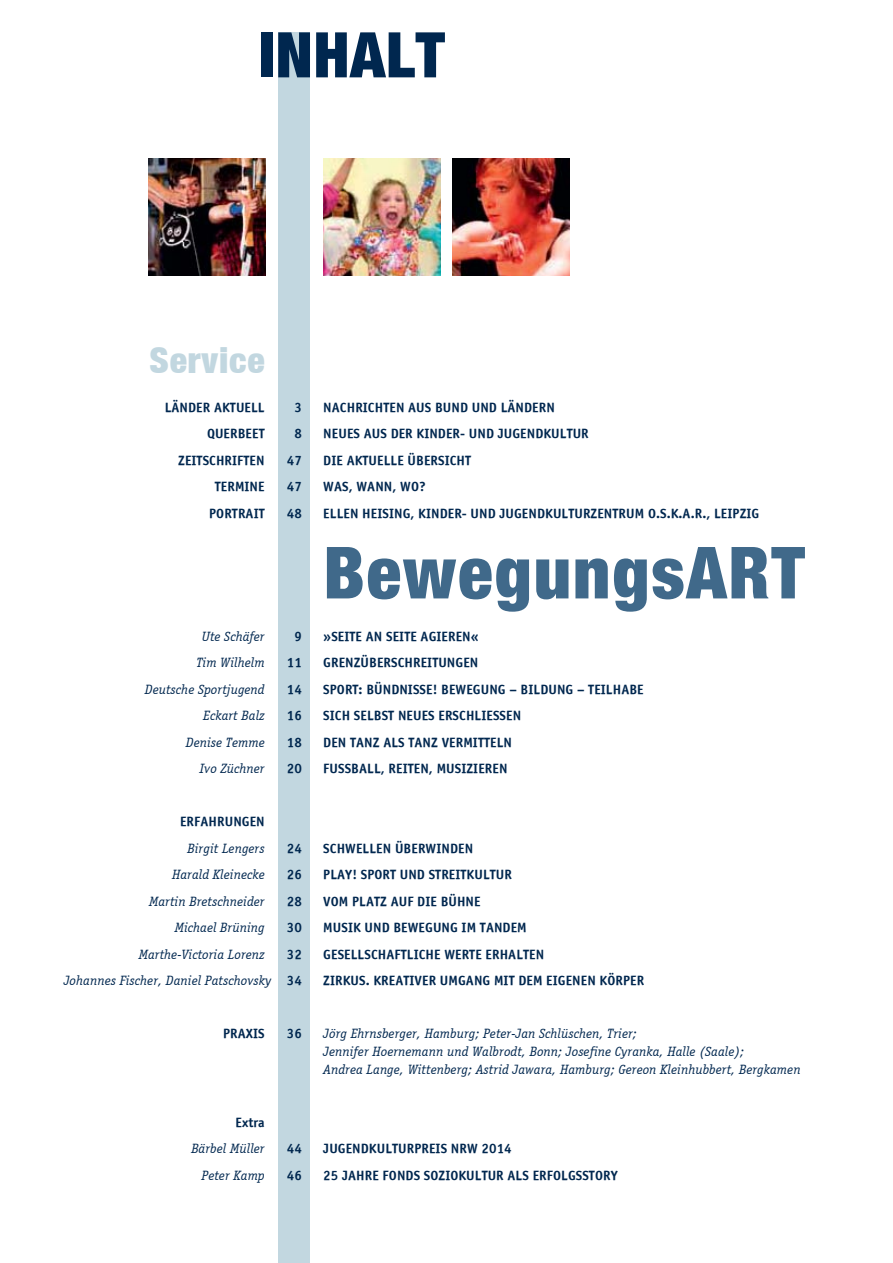
<style>
.page{position:relative;width:893px;height:1263px;background:#fff}
.page>*{position:absolute;margin:0;border:0;box-sizing:border-box;transform-origin:0 0}
.t1{font:72px "Helve Neue Cond Poster Normal";letter-spacing:.025em;color:#40698a}
.t2{font:63px "Helve Neue Cond Poster Normal";letter-spacing:.01em;color:#00274f}
.t3{font:36px "Helve Neue Cond Poster Normal";letter-spacing:.025em;color:#c2d7e0}
.t4{font:700 13.5px "Officina Ans";letter-spacing:.005em;color:#00274f}
.t5{font:italic 13.5px/18px "Officina Serif";letter-spacing:.005em;color:#00274f}
.s1{font-family:"Officina Ans";font-weight:700;font-style:normal}
</style>
<div class="page">
<div style="left:278px;top:32px;width:32px;height:1231px;background:#c2d7e0"></div>
<img style="left:149px;top:159px;width:117px;height:116px">
<img style="left:453px;top:159px;width:117px;height:117px">
<img style="left:323px;top:159px;width:117px;height:117px">
<h2 class="t2" style="left:258px;top:16px;width:188px">INHALT</h2>
<h3 class="t3" style="left:149px;top:338px;width:117px">Service</h3>
<p class="t4" style="left:165px;top:399px;width:101px">LÄNDER AKTUELL</p>
<p class="t4" style="left:294px;top:399px;width:9px">3</p>
<p class="t4" style="left:323px;top:399px;width:233px">NACHRICHTEN AUS BUND UND LÄNDERN</p>
<p class="t4" style="left:207px;top:425px;width:59px">QUERBEET</p>
<p class="t4" style="left:294px;top:425px;width:9px">8</p>
<p class="t4" style="left:323px;top:425px;width:267px">NEUES AUS DER KINDER- UND JUGENDKULTUR</p>
<p class="t4" style="left:178px;top:452px;width:88px">ZEITSCHRIFTEN</p>
<p class="t4" style="left:287px;top:452px;width:17px">47</p>
<p class="t4" style="left:323px;top:452px;width:149px">DIE AKTUELLE ÜBERSICHT</p>
<p class="t4" style="left:215px;top:478px;width:51px">TERMINE</p>
<p class="t4" style="left:287px;top:478px;width:17px">47</p>
<p class="t4" style="left:323px;top:478px;width:104px">WAS, WANN, WO?</p>
<p class="t4" style="left:209px;top:505px;width:57px">PORTRAIT</p>
<p class="t4" style="left:287px;top:505px;width:17px">48</p>
<p class="t4" style="left:323px;top:505px;width:437px">ELLEN HEISING, KINDER- UND JUGENDKULTURZENTRUM O.S.K.A.R., LEIPZIG</p>
<h1 class="t1" style="left:323px;top:528px;width:483px">BewegungsART</h1>
<p class="t5" style="left:202px;top:627px;width:64px">Ute Schäfer</p>
<p class="t4" style="left:294px;top:628px;width:9px">9</p>
<p class="t4" style="left:323px;top:628px;width:157px">»SEITE AN SEITE AGIEREN«</p>
<p class="t5" style="left:196px;top:654px;width:70px">Tim Wilhelm</p>
<p class="t4" style="left:287px;top:654px;width:17px">11</p>
<p class="t4" style="left:323px;top:654px;width:157px">GRENZÜBERSCHREITUNGEN</p>
<p class="t5" style="left:145px;top:680px;width:121px">Deutsche Sportjugend</p>
<p class="t4" style="left:287px;top:681px;width:17px">14</p>
<p class="t4" style="left:323px;top:681px;width:322px">SPORT: BÜNDNISSE! BEWEGUNG – BILDUNG – TEILHABE</p>
<p class="t5" style="left:203px;top:707px;width:63px">Eckart Balz</p>
<p class="t4" style="left:287px;top:707px;width:17px">16</p>
<p class="t4" style="left:323px;top:707px;width:199px">SICH SELBST NEUES ERSCHLIESSEN</p>
<p class="t5" style="left:186px;top:733px;width:80px">Denise Temme</p>
<p class="t4" style="left:287px;top:734px;width:17px">18</p>
<p class="t4" style="left:323px;top:734px;width:190px">DEN TANZ ALS TANZ VERMITTELN</p>
<p class="t5" style="left:199px;top:760px;width:67px">Ivo Züchner</p>
<p class="t4" style="left:287px;top:760px;width:17px">20</p>
<p class="t4" style="left:323px;top:760px;width:186px">FUSSBALL, REITEN, MUSIZIEREN</p>
<p class="t4" style="left:180px;top:813px;width:86px">ERFAHRUNGEN</p>
<p class="t5" style="left:187px;top:839px;width:79px">Birgit Lengers</p>
<p class="t4" style="left:287px;top:840px;width:17px">24</p>
<p class="t4" style="left:323px;top:840px;width:151px">SCHWELLEN ÜBERWINDEN</p>
<p class="t5" style="left:172px;top:866px;width:94px">Harald Kleinecke</p>
<p class="t4" style="left:287px;top:866px;width:17px">26</p>
<p class="t4" style="left:323px;top:866px;width:190px">PLAY! SPORT UND STREITKULTUR</p>
<p class="t5" style="left:149px;top:892px;width:117px">Martin Bretschneider</p>
<p class="t4" style="left:287px;top:893px;width:17px">28</p>
<p class="t4" style="left:323px;top:893px;width:159px">VOM PLATZ AUF DIE BÜHNE</p>
<p class="t5" style="left:175px;top:919px;width:92px">Michael Brüning</p>
<p class="t4" style="left:287px;top:919px;width:17px">30</p>
<p class="t4" style="left:323px;top:919px;width:205px">MUSIK UND BEWEGUNG IM TANDEM</p>
<p class="t5" style="left:139px;top:945px;width:127px">Marthe-Victoria Lorenz</p>
<p class="t4" style="left:287px;top:946px;width:17px">32</p>
<p class="t4" style="left:323px;top:946px;width:222px">GESELLSCHAFTLICHE WERTE ERHALTEN</p>
<p class="t5" style="left:64px;top:972px;width:240px">Johannes Fischer, Daniel Patschovsky <span class="s1">34</span></p>
<p class="t4" style="left:323px;top:972px;width:322px">ZIRKUS. KREATIVER UMGANG MIT DEM EIGENEN KÖRPER</p>
<p class="t4" style="left:223px;top:1025px;width:43px">PRAXIS</p>
<p class="t4" style="left:287px;top:1025px;width:17px">36</p>
<p class="t5" style="left:323px;top:1025px;width:479px">Jörg Ehrnsberger, Hamburg; Peter-Jan Schlüschen, Trier;<br>Jennifer Hoernemann und Walbrodt, Bonn; Josefine Cyranka, Halle (Saale);<br>Andrea Lange, Wittenberg; Astrid Jawara, Hamburg; Gereon Kleinhubbert, Bergkamen</p>
<p class="t4" style="left:235px;top:1114px;width:31px">Extra</p>
<p class="t5" style="left:191px;top:1140px;width:75px">Bärbel Müller</p>
<p class="t4" style="left:287px;top:1140px;width:17px">44</p>
<p class="t4" style="left:323px;top:1140px;width:190px">JUGENDKULTURPREIS NRW 2014</p>
<p class="t5" style="left:202px;top:1166px;width:65px">Peter Kamp</p>
<p class="t4" style="left:287px;top:1167px;width:17px">46</p>
<p class="t4" style="left:323px;top:1167px;width:296px">25 JAHRE FONDS SOZIOKULTUR ALS ERFOLGSSTORY</p>
</div>
